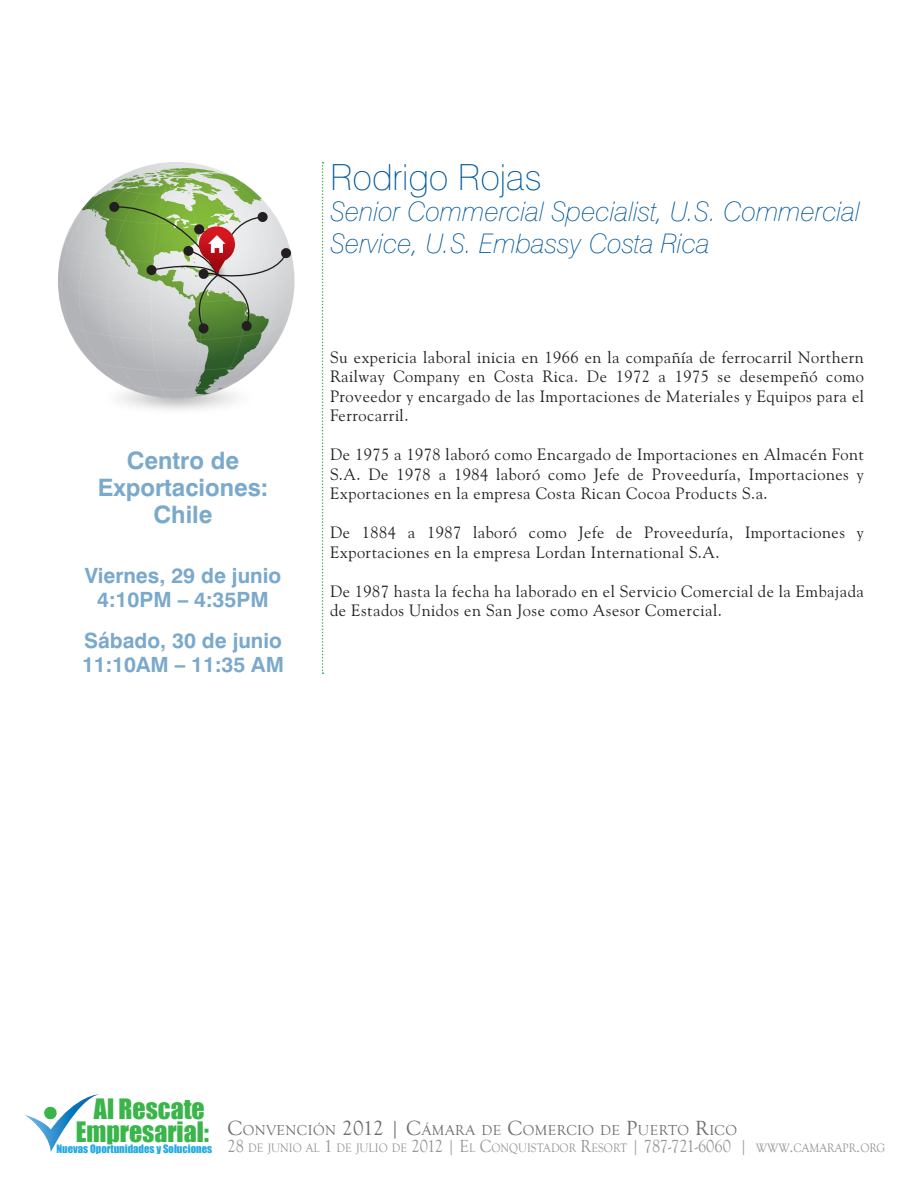
<style>
.page{position:relative;width:918px;height:1188px;background:#fff}
.page>*{position:absolute;margin:0;border:0;box-sizing:border-box;transform-origin:0 0}
.t1{font:100 36px "Swiss 721 BT";color:#00599c}
.t2{font:italic 100 27px/31.5px "Swiss 721 BT";color:#00599c}
.t3{font:25.8px "Impact";color:#3ab54a}
.t4{font:700 24px "Swiss 721 BT";color:#7aa9cb}
.t5{font:700 21px "Swiss 721 BT";color:#7aa9cb}
.t6{font:16.5px/19.5px "Goudy Old Style BT";letter-spacing:.03em;color:#231f20;text-align:justify}
.t7{font:14.7px "Goudy Old Style T";letter-spacing:.03em;color:#6c6d70}
.t8{font:12.6px "Goudy Old Style T";color:#939598;scale:.92 1}
.t9{font:10.65px "Impact";color:#24aae1}
.s1{font-size:21px}
.s2{font-size:18px}
</style>
<div class="page">
<svg style="left:25px;top:1094px;width:75px;height:58px"></svg>
<svg style="left:322px;top:162px;width:2px;height:512px"></svg>
<svg style="left:58px;top:162px;width:237px;height:237px"></svg>
<div style="left:109px;top:202px;width:10px;height:10px;background:#231f20;border-radius:50%"></div>
<svg style="left:113px;top:206px;width:179px;height:128px"></svg>
<p class="t4" style="left:127px;top:445px;width:114px">Centro de</p>
<p class="t4" style="left:98px;top:472px;width:172px">Exportaciones:</p>
<p class="t4" style="left:153px;top:499px;width:61px">Chile</p>
<p class="t5" style="left:85px;top:562px;width:198px">Viernes, 29 de junio</p>
<p class="t5" style="left:97px;top:586px;width:173px">4:10PM – 4:35PM</p>
<p class="t5" style="left:84px;top:627px;width:199px">Sábado, 30 de junio</p>
<p class="t5" style="left:82px;top:651px;width:203px">11:10AM – 11:35 AM</p>
<p class="t1" style="left:330px;top:155px;width:213px">Rodrigo Rojas</p>
<p class="t2" style="left:330px;top:195px;width:532px">Senior Commercial Specialist, U.S. Commercial<br>Service, U.S. Embassy Costa Rica</p>
<p class="t6" style="left:330px;top:347px;width:536px">Su expericia laboral inicia en 1966 en la compañía de ferrocarril Northern Railway Company en Costa Rica. De 1972 a 1975 se desempeñó como Proveedor y encargado de las Importaciones de Materiales y Equipos para el Ferrocarril.</p>
<p class="t6" style="left:330px;top:444px;width:535px">De 1975 a 1978 laboró como Encargado de Importaciones en Almacén Font S.A. De 1978 a 1984 laboró como Jefe de Proveeduría, Importaciones y Exportaciones en la empresa Costa Rican Cocoa Products S.a.</p>
<p class="t6" style="left:330px;top:522px;width:535px">De 1884 a 1987 laboró como Jefe de Proveeduría, Importaciones y<br>Exportaciones en la empresa Lordan International S.A.</p>
<p class="t6" style="left:330px;top:581px;width:535px">De 1987 hasta la fecha ha laborado en el Servicio Comercial de la Embajada de Estados Unidos en San Jose como Asesor Comercial.</p>
<h3 class="t3" style="left:94px;top:1088px;width:112px">Al Rescate</h3>
<p class="t9" style="left:56px;top:1141px;width:157px">Nuevas Oportunidades y Soluciones</p>
<h3 class="t3" style="left:76px;top:1112px;width:135px">Empresarial:</h3>
<p class="t7" style="left:228px;top:1123px;width:511px"><span class="s1">C</span>ONVENCIÓN <span class="s1">2012 | C</span>ÁMARA DE <span class="s1">C</span>OMERCIO DE <span class="s1">P</span>UERTO <span class="s1">R</span>ICO</p>
<p class="t8" style="left:228px;top:1141px;width:716px"><span class="s2">28</span> DE JUNIO AL <span class="s2">1</span> DE JULIO DE <span class="s2">2012 | E</span>L <span class="s2">C</span>ONQUISTADOR <span class="s2">R</span>ESORT <span class="s2">| 787-721-6060 |</span> WWW<span class="s2">.</span>CAMARAPR<span class="s2">.</span>ORG</p>
</div>
